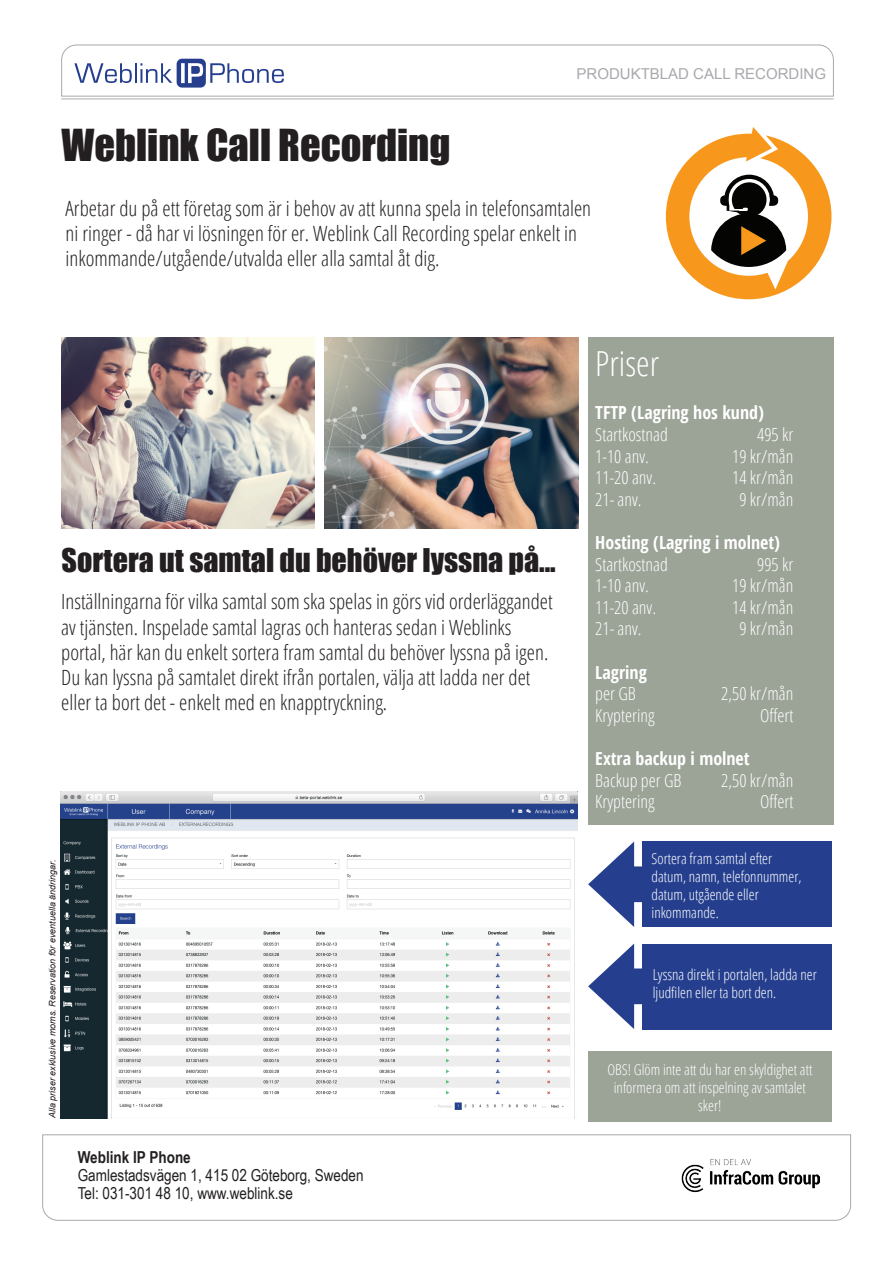
<style>
.page{position:relative;width:893px;height:1263px;background:#fff}
.page>*{position:absolute;margin:0;border:0;box-sizing:border-box;transform-origin:0 0}
.t1{font:40.5px "Impact";color:#231f20}
.t2{font:300 condensed 34.5px "Open Sans";color:#fff}
.t3{font:30px "Impact";color:#231f20}
.t4{font:300 condensed 21px/25.2px "Open Sans";color:#231f20}
.t5{font:300 condensed 18px "Open Sans";color:#fff}
.t6{font:700 condensed 18px "Open Sans";color:#fff}
.t7{font:16.5px/18px "Arial Narrow";color:#231f20}
.t8{font:700 16.5px "Arial Narrow";color:#231f20}
.t9{font:300 condensed 15px/18px "Open Sans";color:#fff}
.t10{font:15px "Arial";color:#a8a9ad}
.t11{font:italic 9px "Arial";color:#231f20}
</style>
<div class="page">
<svg style="left:61px;top:45px;width:773px;height:51px"></svg>
<hr style="left:61px;top:98px;width:772px;height:2px;background:#c7c8ca">
<img style="left:61px;top:337px;width:254px;height:191px">
<img style="left:325px;top:337px;width:253px;height:191px">
<div style="left:588px;top:337px;width:245px;height:488px;background:#9ca397"></div>
<svg style="left:42px;top:1134px;width:809px;height:87px"></svg>
<img style="left:674px;top:1158px;width:145px;height:39px">
<img style="left:60px;top:792px;width:517px;height:326px">
<svg style="left:666px;top:127px;width:165px;height:172px"></svg>
<div style="left:619px;top:968px;width:24px;height:36px;background:#253f8e"></div>
<svg style="left:588px;top:943px;width:46px;height:86px"></svg>
<div style="left:642px;top:943px;width:189px;height:86px;background:#253f8e"></div>
<div style="left:619px;top:866px;width:24px;height:36px;background:#253f8e"></div>
<svg style="left:588px;top:841px;width:46px;height:86px"></svg>
<div style="left:642px;top:841px;width:189px;height:86px;background:#253f8e"></div>
<div style="left:588px;top:1051px;width:243px;height:71px;background:#9ca397"></div>
<p class="t10" style="left:576px;top:64px;width:251px">PRODUKTBLAD CALL RECORDING</p>
<h1 class="t1" style="left:61px;top:114px;width:390px">Weblink Call Recording</h1>
<p class="t4" style="left:66px;top:195px;width:527px">Arbetar du på ett företag som är i behov av att kunna spela in telefonsamtalen ni ringer - då har vi lösningen för er. Weblink Call Recording spelar enkelt in inkommande/utgående/utvalda eller alla samtal åt dig.</p>
<h3 class="t3" style="left:61px;top:537px;width:496px">Sortera ut samtal du behöver lyssna på...</h3>
<p class="t4" style="left:61px;top:588px;width:493px">Inställningarna för vilka samtal som ska spelas in görs vid orderläggandet av tjänsten. Inspelade samtal lagras och hanteras sedan i Weblinks portal, här kan du enkelt sortera fram samtal du behöver lyssna på igen.<br>Du kan lyssna på samtalet direkt ifrån portalen, välja att ladda ner det eller ta bort det - enkelt med en knapptryckning.</p>
<p class="t11" style="left:47px;top:1118px;width:260px;rotate:-90deg">Alla priser exklusive moms. Reservation för eventuella ändringar.</p>
<p class="t8" style="left:78px;top:1145px;width:115px">Weblink IP Phone</p>
<p class="t7" style="left:78px;top:1166px;width:287px">Gamlestadsvägen 1, 415 02 Göteborg, Sweden<br>Tel: 031-301 48 10, www.weblink.se</p>
<h2 class="t2" style="left:595px;top:340px;width:65px">Priser</h2>
<p class="t6" style="left:595px;top:400px;width:170px">TFTP (Lagring hos kund)</p>
<p class="t5" style="left:595px;top:422px;width:74px">Startkostnad</p>
<p class="t5" style="left:757px;top:422px;width:38px">495 kr</p>
<p class="t5" style="left:595px;top:444px;width:55px">1-10 anv.</p>
<p class="t5" style="left:732px;top:444px;width:63px">19 kr/mån</p>
<p class="t5" style="left:595px;top:465px;width:62px">11-20 anv.</p>
<p class="t5" style="left:732px;top:465px;width:63px">14 kr/mån</p>
<p class="t5" style="left:595px;top:487px;width:48px">21- anv.</p>
<p class="t5" style="left:739px;top:487px;width:55px">9 kr/mån</p>
<p class="t6" style="left:595px;top:530px;width:186px">Hosting (Lagring i molnet)</p>
<p class="t5" style="left:595px;top:552px;width:74px">Startkostnad</p>
<p class="t5" style="left:757px;top:552px;width:38px">995 kr</p>
<p class="t5" style="left:595px;top:573px;width:55px">1-10 anv.</p>
<p class="t5" style="left:732px;top:573px;width:63px">19 kr/mån</p>
<p class="t5" style="left:595px;top:595px;width:62px">11-20 anv.</p>
<p class="t5" style="left:732px;top:595px;width:63px">14 kr/mån</p>
<p class="t5" style="left:595px;top:617px;width:48px">21- anv.</p>
<p class="t5" style="left:739px;top:617px;width:55px">9 kr/mån</p>
<p class="t6" style="left:595px;top:659px;width:53px">Lagring</p>
<p class="t5" style="left:595px;top:681px;width:42px">per GB</p>
<p class="t5" style="left:721px;top:681px;width:74px">2,50 kr/mån</p>
<p class="t5" style="left:595px;top:703px;width:61px">Kryptering</p>
<p class="t5" style="left:760px;top:703px;width:35px">Offert</p>
<p class="t6" style="left:595px;top:746px;width:156px">Extra backup i molnet</p>
<p class="t5" style="left:595px;top:768px;width:88px">Backup per GB</p>
<p class="t5" style="left:721px;top:768px;width:74px">2,50 kr/mån</p>
<p class="t5" style="left:595px;top:789px;width:61px">Kryptering</p>
<p class="t5" style="left:760px;top:789px;width:35px">Offert</p>
<p class="t9" style="left:651px;top:849px;width:152px">Sortera fram samtal efter datum, namn, telefonnummer, datum, utgående eller inkommande.</p>
<p class="t9" style="left:653px;top:965px;width:166px">Lyssna direkt i portalen, ladda ner ljudfilen eller ta bort den.</p>
<p class="t9" style="left:607px;top:1060px;width:206px;text-align:center">OBS! Glöm inte att du har en skyldighet att informera om att inspelning av samtalet sker!</p>
</div>
